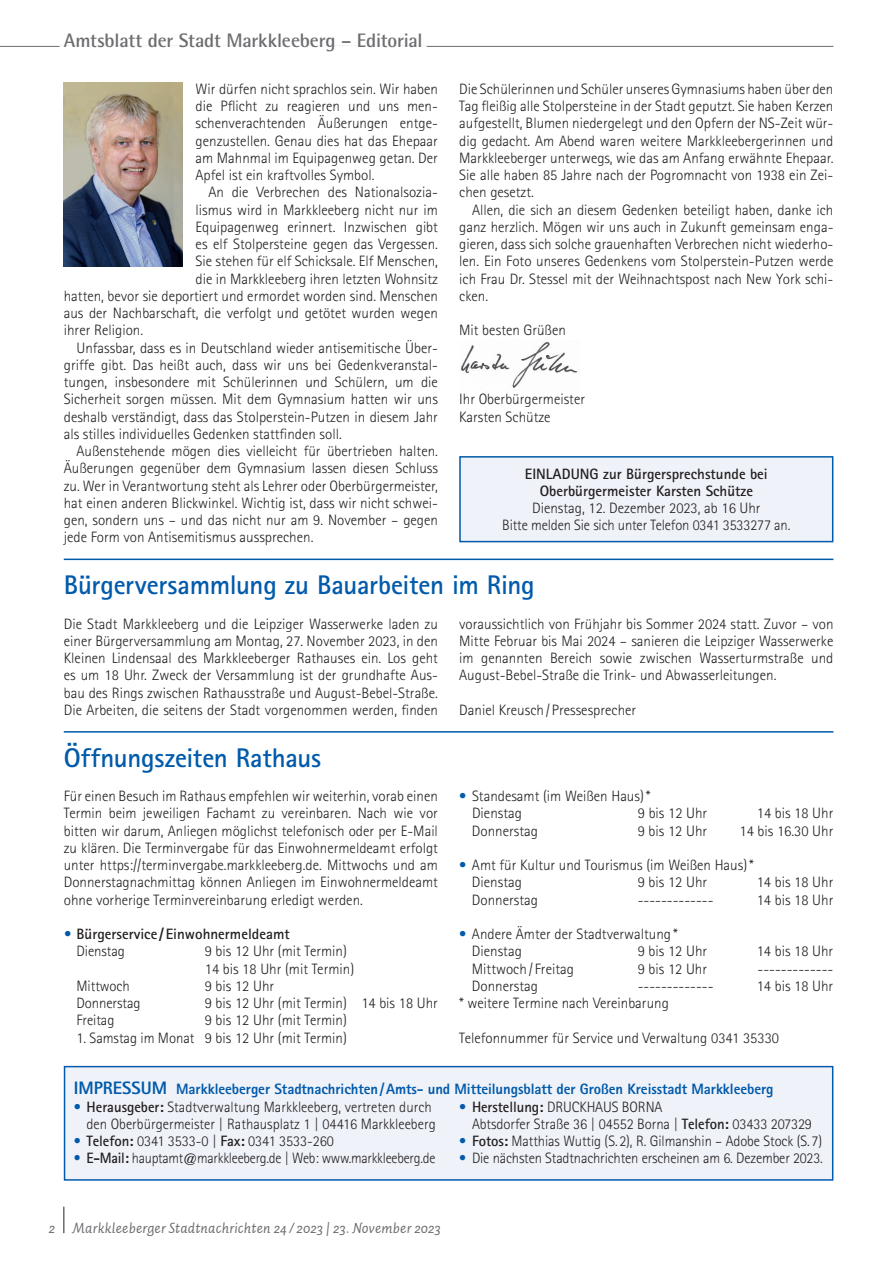
<style>
.page{position:relative;width:893px;height:1263px;background:#fff}
.page>*{position:absolute;margin:0;border:0;box-sizing:border-box;transform-origin:0 0}
.t1{font:700 27px "Rotis Sans Serif Std";letter-spacing:-.015em;color:#015aaa}
.t2{font:700 19.5px "Rotis Semi Sans Std";letter-spacing:-.01em;color:#6c6d70}
.t3{font:300 15px/17.2px "Rotis Sans Serif Std";color:#231f20;text-align:justify}
.t4{font:700 15px/17.2px "Rotis Sans Serif Std";color:#231f20;text-align:center}
.t5{font:800 15px "Rotis Sans Serif Std";letter-spacing:-.005em;color:#015aaa}
.t6{font:300 15px "Rotis Sans Serif Std";color:#231f20;scale:.95 1}
.t7{font:italic 15px "Auto 2";letter-spacing:.01em;color:#6c6d70}
.s1{color:#015aaa}
.s2{font-weight:300}
.s3{font-size:18px}
.s4{font-weight:700}
</style>
<div class="page">
<hr style="left:63px;top:1206px;width:2px;height:27px;background:#6c6d70">
<hr style="left:0;top:46px;width:833px;height:1px;background:#6c6d70">
<hr style="left:60px;top:46px;width:367px;height:1px;background:#fff">
<img style="left:64px;top:83px;width:119px;height:183px">
<img style="left:461px;top:342px;width:117px;height:46px">
<div style="left:65px;top:1066px;width:768px;height:114px;background:#eff2f9"></div>
<div style="left:64px;top:1066px;width:769px;height:115px;border:2px solid #015aaa"></div>
<div style="left:460px;top:457px;width:373px;height:85px;background:#eff2f9"></div>
<div style="left:459px;top:456px;width:374px;height:86px;border:2px solid #015aaa"></div>
<hr style="left:64px;top:559px;width:769px;height:1px;background:#015aaa">
<hr style="left:64px;top:731px;width:769px;height:2px;background:#015aaa">
<h2 class="t2" style="left:64px;top:28px;width:360px">Amtsblatt der Stadt Markkleeberg – Editorial</h2>
<p class="t3" style="left:196px;top:80px;width:244px">Wir dürfen nicht sprachlos sein. Wir haben die Pflicht zu reagieren und uns men&shy;schenverachtenden Äußerungen entge&shy;genzustellen. Genau dies hat das Ehepaar am Mahnmal im Equipagenweg getan. Der Apfel ist ein kraftvolles Symbol.</p>
<p class="t3" style="left:208px;top:184px;width:231px">An die Verbrechen des Nationalsozia-</p>
<p class="t3" style="left:196px;top:201px;width:244px">lismus wird in Markkleeberg nicht nur im</p>
<p class="t3" style="left:196px;top:218px;width:244px">Equipagenweg erinnert. Inzwischen gibt</p>
<p class="t3" style="left:196px;top:235px;width:244px">es elf Stolpersteine gegen das Vergessen.</p>
<p class="t3" style="left:196px;top:253px;width:244px">Sie stehen für elf Schicksale. Elf Menschen,</p>
<p class="t3" style="left:196px;top:270px;width:244px">die in Markkleeberg ihren letzten Wohnsitz</p>
<p class="t3" style="left:64px;top:287px;width:376px">hatten, bevor sie deportiert und ermordet worden sind. Menschen</p>
<p class="t3" style="left:64px;top:304px;width:376px">aus der Nachbarschaft, die verfolgt und getötet wurden wegen</p>
<p class="t3" style="left:64px;top:322px;width:81px">ihrer Religion.</p>
<p class="t3" style="left:77px;top:339px;width:363px">Unfassbar, dass es in Deutschland wieder antisemitische Über-</p>
<p class="t3" style="left:64px;top:356px;width:376px">griffe gibt. Das heißt auch, dass wir uns bei Gedenkveranstal-</p>
<p class="t3" style="left:64px;top:373px;width:376px">tungen, insbesondere mit Schülerinnen und Schülern, um die</p>
<p class="t3" style="left:64px;top:391px;width:376px">Sicherheit sorgen müssen. Mit dem Gymnasium hatten wir uns</p>
<p class="t3" style="left:64px;top:408px;width:376px">deshalb verständigt, dass das Stolperstein-Putzen in diesem Jahr</p>
<p class="t3" style="left:64px;top:425px;width:279px">als stilles individuelles Gedenken stattfinden soll.</p>
<p class="t3" style="left:77px;top:442px;width:363px">Außenstehende mögen dies vielleicht für übertrieben halten.</p>
<p class="t3" style="left:64px;top:460px;width:376px">Äußerungen gegenüber dem Gymnasium lassen diesen Schluss</p>
<p class="t3" style="left:64px;top:477px;width:376px">zu. Wer in Verantwortung steht als Lehrer oder Oberbürgermeister,</p>
<p class="t3" style="left:64px;top:494px;width:376px">hat einen anderen Blickwinkel. Wichtig ist, dass wir nicht schwei-</p>
<p class="t3" style="left:64px;top:511px;width:376px">gen, sondern uns – und das nicht nur am 9. November – gegen</p>
<p class="t3" style="left:64px;top:529px;width:251px">jede Form von Antisemitismus aussprechen.</p>
<p class="t3" style="left:459px;top:80px;width:376px">Die Schülerinnen und Schüler unseres Gymnasiums haben über den Tag fleißig alle Stolpersteine in der Stadt geputzt. Sie haben Kerzen aufgestellt, Blumen niedergelegt und den Opfern der NS-Zeit wür&shy;dig gedacht. Am Abend waren weitere Markkleebergerinnen und Markkleeberger unterwegs, wie das am Anfang erwähnte Ehepaar.<br>Sie alle haben 85 Jahre nach der Pogromnacht von 1938 ein Zei&shy;chen gesetzt.</p>
<p class="t3" style="left:459px;top:201px;width:376px;text-indent:13px">Allen, die sich an diesem Gedenken beteiligt haben, danke ich ganz herzlich. Mögen wir uns auch in Zukunft gemeinsam enga&shy;gieren, dass sich solche grauenhaften Verbrechen nicht wiederho&shy;len. Ein Foto unseres Gedenkens vom Stolperstein-Putzen werde ich Frau Dr. Stessel mit der Weihnachtspost nach New York schi&shy;cken.</p>
<p class="t3" style="left:459px;top:322px;width:108px">Mit besten Grüßen</p>
<p class="t3" style="left:459px;top:391px;width:127px">Ihr Oberbürgermeister<br>Karsten Schütze</p>
<p class="t4" style="left:525px;top:464px;width:244px">EINLADUNG zur Bürgersprechstunde bei<br>Oberbürgermeister Karsten Schütze</p>
<p class="t3" style="left:502px;top:499px;width:290px;text-align:center">Dienstag, 12. Dezember 2023, ab 16 Uhr<br>Bitte melden Sie sich unter Telefon 0341 3533277 an.</p>
<h1 class="t1" style="left:64px;top:568px;width:472px">Bürgerversammlung zu Bauarbeiten im Ring</h1>
<p class="t3" style="left:64px;top:615px;width:376px">Die Stadt Markkleeberg und die Leipziger Wasserwerke laden zu einer Bürgerversammlung am Montag, 27. November 2023, in den Kleinen Lindensaal des Markkleeberger Rathauses ein. Los geht es um 18 Uhr. Zweck der Versammlung ist der grundhafte Aus&shy;bau des Rings zwischen Rathausstraße und August-Bebel-Straße.<br>Die Arbeiten, die seitens der Stadt vorgenommen werden, finden</p>
<p class="t3" style="left:459px;top:615px;width:376px">voraussichtlich von Frühjahr bis Sommer 2024 statt. Zuvor – von Mitte Februar bis Mai 2024 – sanieren die Leipziger Wasserwerke im genannten Bereich sowie zwischen Wasserturmstraße und August-Bebel-Straße die Trink- und Abwasserleitungen.</p>
<p class="t3" style="left:459px;top:701px;width:179px">Daniel Kreusch / Pressesprecher</p>
<h1 class="t1" style="left:64px;top:740px;width:259px">Öffnungszeiten Rathaus</h1>
<p class="t3" style="left:64px;top:787px;width:376px">Für einen Besuch im Rathaus empfehlen wir weiterhin, vorab einen Termin beim jeweiligen Fachamt zu vereinbaren. Nach wie vor bitten wir darum, Anliegen möglichst telefonisch oder per E-Mail zu klären. Die Terminvergabe für das Einwohnermeldeamt erfolgt unter https://terminvergabe.markkleeberg.de. Mittwochs und am Donnerstagnachmittag können Anliegen im Einwohnermeldeamt ohne vorherige Terminvereinbarung erledigt werden.</p>
<p class="t4" style="left:77px;top:925px;width:215px;text-align:left;text-indent:-13px"><span class="s1">•</span> Bürgerservice /Einwohnermeldeamt<br><span class="s2">Dienstag</span></p>
<p class="t3" style="left:205px;top:943px;width:151px">9 bis 12 Uhr (mit Termin)<br>14 bis 18 Uhr (mit Termin)</p>
<p class="t3" style="left:77px;top:977px;width:55px">Mittwoch</p>
<p class="t3" style="left:205px;top:977px;width:71px">9 bis 12 Uhr</p>
<p class="t3" style="left:77px;top:994px;width:66px">Donnerstag</p>
<p class="t3" style="left:205px;top:994px;width:235px">9 bis 12 Uhr (mit Termin) 14 bis 18 Uhr</p>
<p class="t3" style="left:77px;top:1012px;width:39px">Freitag</p>
<p class="t3" style="left:205px;top:1012px;width:144px">9 bis 12 Uhr (mit Termin)</p>
<p class="t3" style="left:77px;top:1029px;width:272px">1. Samstag im Monat 9 bis 12 Uhr (mit Termin)</p>
<p class="t3" style="left:472px;top:787px;width:180px;text-indent:-13px"><span class="s1">•</span> Standesamt (im Weißen Haus)*<br>Dienstag</p>
<p class="t3" style="left:638px;top:805px;width:71px">9 bis 12 Uhr</p>
<p class="t3" style="left:757px;top:805px;width:78px">14 bis 18 Uhr</p>
<p class="t3" style="left:472px;top:822px;width:68px">Donnerstag</p>
<p class="t3" style="left:638px;top:822px;width:71px">9 bis 12 Uhr</p>
<p class="t3" style="left:739px;top:822px;width:95px">14 bis 16.30 Uhr</p>
<p class="t3" style="left:472px;top:856px;width:283px;text-indent:-13px"><span class="s1">•</span> Amt für Kultur und Tourismus (im Weißen Haus)*<br>Dienstag</p>
<p class="t3" style="left:638px;top:874px;width:71px">9 bis 12 Uhr</p>
<p class="t3" style="left:757px;top:874px;width:78px">14 bis 18 Uhr</p>
<p class="t3" style="left:472px;top:891px;width:68px">Donnerstag</p>
<p class="t3" style="left:638px;top:891px;width:77px">-------------</p>
<p class="t3" style="left:757px;top:891px;width:78px">14 bis 18 Uhr</p>
<p class="t3" style="left:472px;top:925px;width:207px;text-indent:-13px"><span class="s1">•</span> Andere Ämter der Stadtverwaltung *<br>Dienstag</p>
<p class="t3" style="left:638px;top:943px;width:71px">9 bis 12 Uhr</p>
<p class="t3" style="left:757px;top:943px;width:78px">14 bis 18 Uhr</p>
<p class="t3" style="left:472px;top:960px;width:104px">Mittwoch / Freitag</p>
<p class="t3" style="left:638px;top:960px;width:71px">9 bis 12 Uhr</p>
<p class="t3" style="left:757px;top:960px;width:77px">-------------</p>
<p class="t3" style="left:472px;top:977px;width:68px">Donnerstag</p>
<p class="t3" style="left:638px;top:977px;width:77px">-------------</p>
<p class="t3" style="left:757px;top:977px;width:78px">14 bis 18 Uhr</p>
<p class="t3" style="left:459px;top:994px;width:211px">* weitere Termine nach Vereinbarung</p>
<p class="t3" style="left:459px;top:1029px;width:321px">Telefonnummer für Service und Verwaltung 0341 35330</p>
<p class="t5" style="left:74px;top:1080px;width:701px"><span class="s3">IMPRESSUM</span> Markkleeberger Stadtnachrichten/Amts- und Mitteilungsblatt der Großen Kreisstadt Markkleeberg</p>
<p class="t3" style="left:74px;top:1098px;width:363px;text-align:right"><span class="s1">•</span> <span class="s4">Herausgeber:</span> Stadtverwaltung Markkleeberg, vertreten durch den Oberbürgermeister | Rathausplatz 1 | 04416 Markkleeberg</p>
<p class="t3" style="left:74px;top:1132px;width:262px"><span class="s1">•</span> <span class="s4">Telefon:</span> 0341 3533-0 | <span class="s4">Fax:</span> 0341 3533-260</p>
<p class="t6" style="left:74px;top:1150px;width:382px"><span class="s1">•</span> <span class="s4">E-Mail:</span> hauptamt@markkleeberg.de | Web: www.markkleeberg.de</p>
<p class="t3" style="left:472px;top:1098px;width:342px;text-indent:-13px"><span class="s1">•</span> <span class="s4">Herstellung:</span> DRUCKHAUS BORNA<br>Abtsdorfer Straße 36 | 04552 Borna | <span class="s4">Telefon:</span> 03433 207329</p>
<p class="t3" style="left:459px;top:1132px;width:364px"><span class="s1">•</span> <span class="s4">Fotos:</span> Matthias Wuttig (S.2), R. Gilmanshin – Adobe Stock (S.7)</p>
<p class="t3" style="left:459px;top:1150px;width:365px"><span class="s1">•</span> Die nächsten Stadtnachrichten erscheinen am 6. Dezember 2023.</p>
<p class="t7" style="left:49px;top:1218px;width:393px">2 Markkleeberger Stadtnachrichten 24 / 2023 | 23. November 2023</p>
</div>
